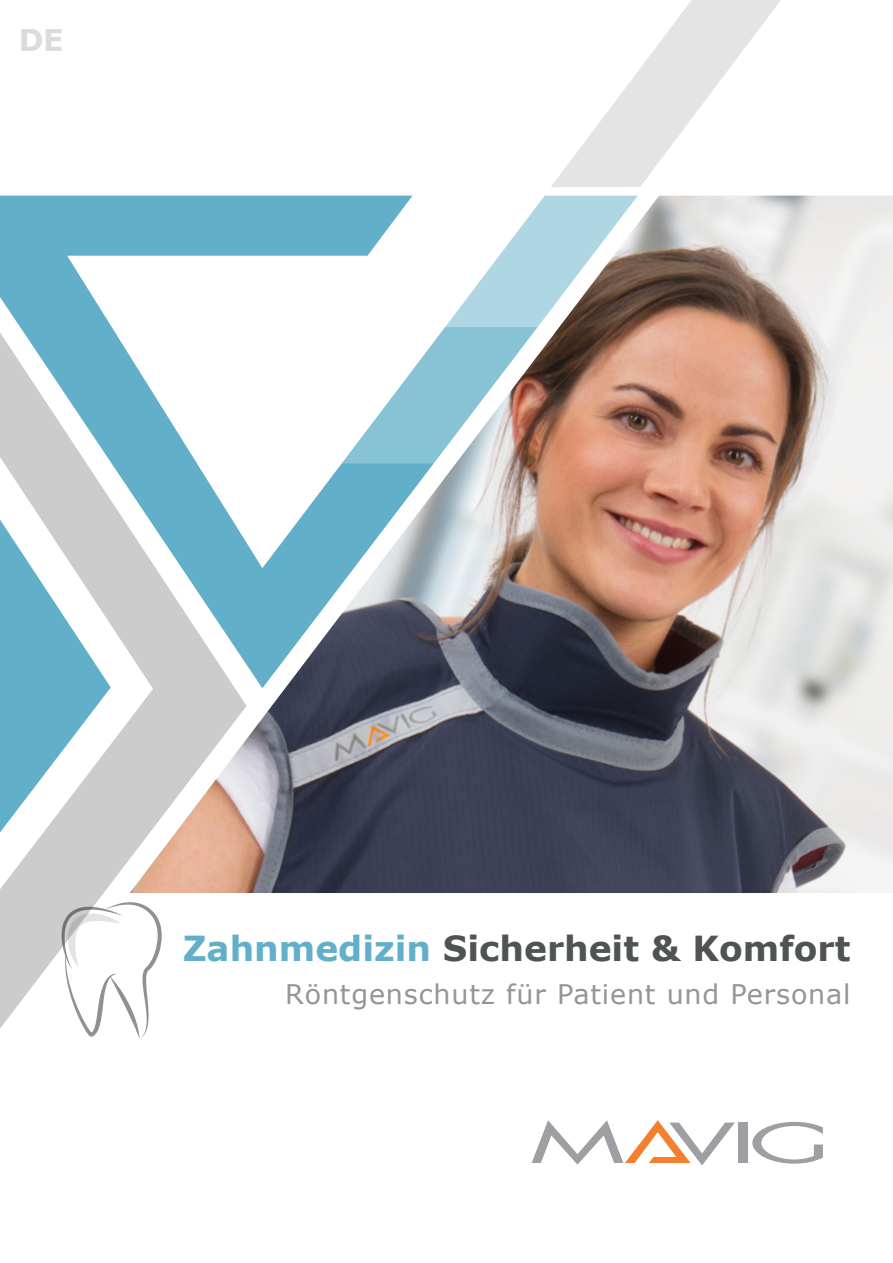
<style>
.page{position:relative;width:893px;height:1263px;background:#fff}
.page>*{position:absolute;margin:0;border:0;box-sizing:border-box;transform-origin:0 0}
.t1{font:700 34.5px "Verdana";color:#505353}
.t2{font:700 30px "Verdana";color:#d1d2d4}
.t3{font:27px "Verdana";letter-spacing:.03em;color:#969596}
.s1{color:#61afc8}
</style>
<div class="page">
<img style="left:247px;top:196px;width:646px;height:697px">
<div style="left:739px;top:1122px;width:9px;height:41px;background:#9d9fa2"></div>
<svg style="left:752px;top:1122px;width:71px;height:42px"></svg>
<svg style="left:532px;top:1120px;width:203px;height:45px"></svg>
<svg style="left:180px;top:196px;width:458px;height:492px"></svg>
<svg style="left:180px;top:332px;width:67px;height:561px"></svg>
<svg style="left:336px;top:0;width:445px;height:463px"></svg>
<svg style="left:0;top:195px;width:180px;height:834px"></svg>
<svg style="left:43px;top:884px;width:124px;height:154px"></svg>
<p class="t2" style="left:18px;top:19px;width:47px">DE</p>
<p class="t1" style="left:183px;top:924px;width:669px"><span class="s1">Zahnmedizin</span> Sicherheit &amp; Komfort</p>
<p class="t3" style="left:285px;top:976px;width:567px">Röntgenschutz für Patient und Personal</p>
</div>
